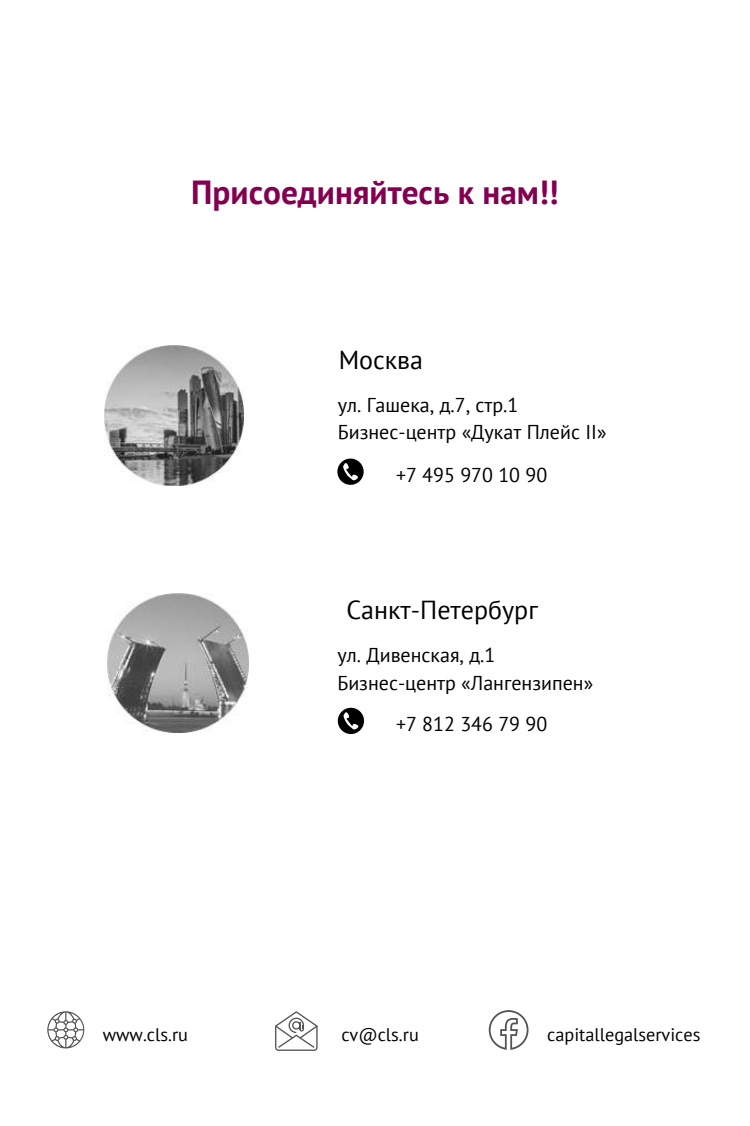
<style>
.page{position:relative;width:750px;height:1126px;background:#fff}
.page>*{position:absolute;margin:0;border:0;box-sizing:border-box;transform-origin:0 0}
.t1{font:700 33.3px "PT Sans";color:#830051}
.t2{font:26px "PT Sans";color:#000}
.t3{font:20px/27.8px "PT Sans";color:#000}
.t4{font:18.2px "PT Sans";color:#000}
</style>
<div class="page">
<img style="left:108px;top:593px;width:140px;height:139px">
<img style="left:105px;top:345px;width:138px;height:140px">
<svg style="left:337px;top:458px;width:27px;height:26px"></svg>
<svg style="left:47px;top:1011px;width:38px;height:37px"></svg>
<svg style="left:489px;top:1010px;width:40px;height:39px"></svg>
<svg style="left:338px;top:707px;width:26px;height:26px"></svg>
<svg style="left:275px;top:1011px;width:43px;height:39px"></svg>
<h1 class="t1" style="left:191px;top:169px;width:369px">Присоединяйтесь к нам!!</h1>
<h2 class="t2" style="left:339px;top:342px;width:86px">Москва</h2>
<p class="t3" style="left:338px;top:390px;width:270px">ул. Гашека, д.7, стр.1<br>Бизнес-центр «Дукат Плейс II»</p>
<p class="t3" style="left:396px;top:460px;width:153px">+7 495 970 10 90</p>
<h2 class="t2" style="left:346px;top:592px;width:193px">Санкт-Петербург</h2>
<p class="t3" style="left:337px;top:640px;width:257px">ул. Дивенская, д.1<br>Бизнес-центр «Лангензипен»</p>
<p class="t4" style="left:103px;top:1021px;width:87px">www.cls.ru</p>
<p class="t3" style="left:396px;top:709px;width:153px">+7 812 346 79 90</p>
<p class="t4" style="left:341px;top:1021px;width:79px">cv@cls.ru</p>
<p class="t4" style="left:547px;top:1021px;width:155px">capitallegalservices</p>
</div>
